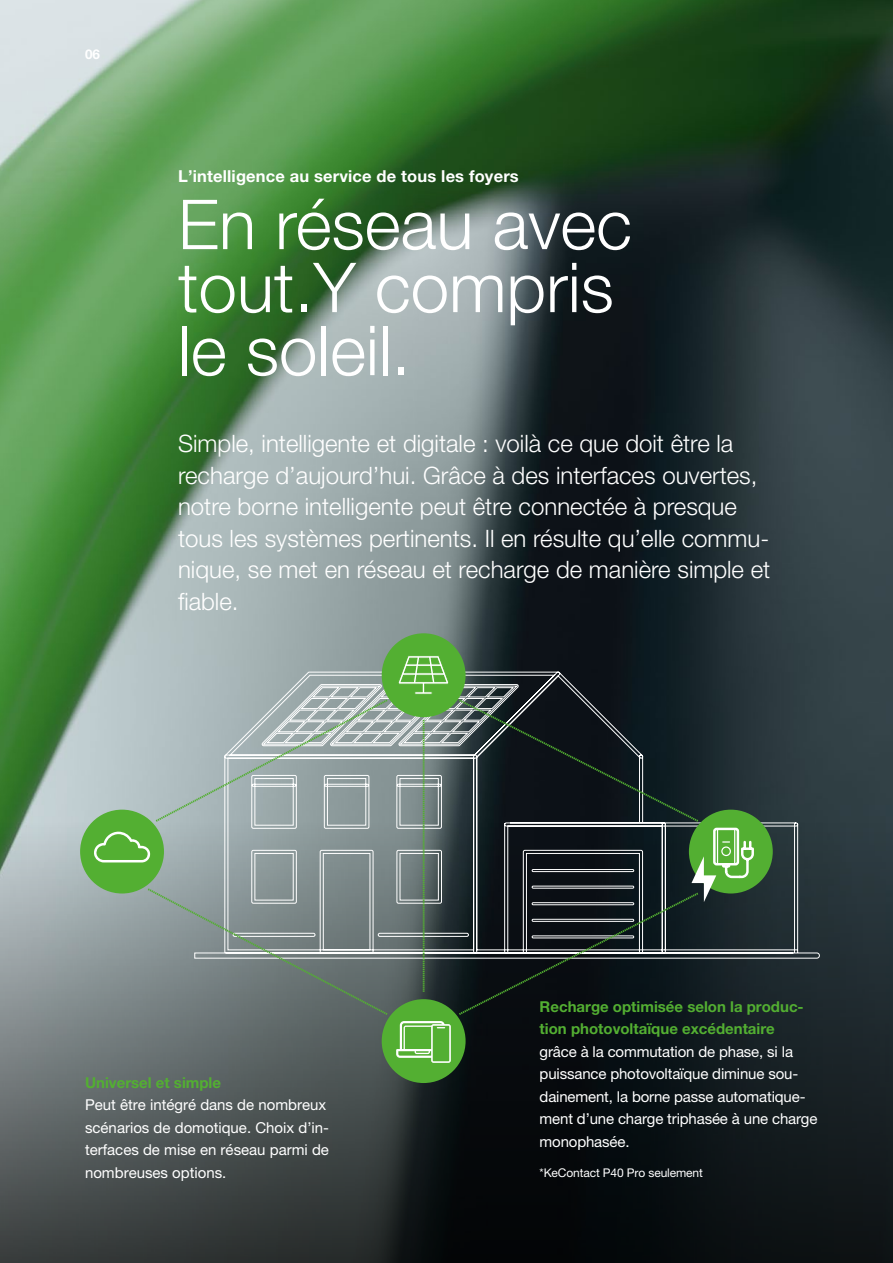
<style>
.page{position:relative;width:893px;height:1263px;background:#fff}
.page>*{position:absolute;margin:0;border:0;box-sizing:border-box;transform-origin:0 0}
.t1{font:300 69px/63px "Helvetica Neue LT Pro";color:#fff}
.t2{font:300 24px/31.5px "Helvetica Neue LT Pro";color:#fff}
.t3{font:700 16.5px "Helvetica Neue LT Pro";letter-spacing:.01em;color:#fff}
.t4{font:15px/22.5px "Helvetica Neue LT Pro";letter-spacing:-.01em;color:#fff}
.t5{font:700 15px/22.5px "Helvetica Neue LT Pro";color:#53af32}
.t6{font:700 13.5px "Helvetica Neue LT Pro";color:#fff}
.t7{font:12px "Helvetica Neue LT Pro";letter-spacing:-.01em;color:#fff}
</style>
<div class="page">
<img style="left:0;top:0;width:893px;height:644px">
<svg style="left:0;top:644px;width:893px;height:619px;background:#3c4746"></svg>
<svg style="left:194px;top:671px;width:626px;height:288px;background:#606c6f"></svg>
<svg style="left:146px;top:887px;width:244px;height:130px;background:#7b8786"></svg>
<svg style="left:423px;top:720px;width:2px;height:272px"></svg>
<svg style="left:154px;top:698px;width:236px;height:125px;background:#a7b5b5"></svg>
<div style="left:382px;top:999px;width:84px;height:84px;background:#53af32;border-radius:50%"></div>
<div style="left:431px;top:1024px;width:20px;height:39px;border:2px solid #fff"></div>
<div style="left:432px;top:1025px;width:18px;height:37px;border:1px solid #fff"></div>
<svg style="left:396px;top:1021px;width:52px;height:37px"></svg>
<div style="left:80px;top:810px;width:84px;height:83px;background:#53af32;border-radius:50%"></div>
<svg style="left:94px;top:832px;width:56px;height:30px"></svg>
<div style="left:689px;top:810px;width:84px;height:83px;background:#53af32;border-radius:50%"></div>
<svg style="left:457px;top:698px;width:298px;height:319px;background:#232f2e"></svg>
<div style="left:382px;top:633px;width:84px;height:84px;background:#53af32;border-radius:50%"></div>
<svg style="left:398px;top:656px;width:51px;height:39px"></svg>
<p class="t6" style="left:85px;top:45px;width:17px">06</p>
<p class="t3" style="left:178px;top:166px;width:342px">L’intelligence au service de tous les foyers</p>
<h1 class="t1" style="left:178px;top:192px;width:455px">En réseau avec tout.Y compris le soleil.</h1>
<p class="t2" style="left:178px;top:427px;width:594px">Simple, intelligente et digitale : voilà ce que doit être la recharge d’aujourd’hui. Grâce à des interfaces ouvertes, notre borne intelligente peut être connectée à presque tous les systèmes pertinents. Il en résulte qu’elle commu&shy;nique, se met en réseau et recharge de manière simple et fiable.</p>
<p class="t5" style="left:85px;top:1071px;width:138px">Universel et simple</p>
<p class="t4" style="left:85px;top:1093px;width:245px">Peut être intégré dans de nombreux scénarios de domotique. Choix d’in&shy;terfaces de mise en réseau parmi de nombreuses options.</p>
<p class="t5" style="left:540px;top:994px;width:266px">Recharge optimisée selon la produc&shy;tion photovoltaïque excédentaire</p>
<p class="t4" style="left:540px;top:1040px;width:279px">grâce à la commutation de phase, si la puissance photovoltaïque diminue sou&shy;dainement, la borne passe automatique&shy;ment d’une charge triphasée à une charge monophasée.</p>
<p class="t7" style="left:540px;top:1165px;width:165px">*KeContact P40 Pro seulement</p>
</div>
